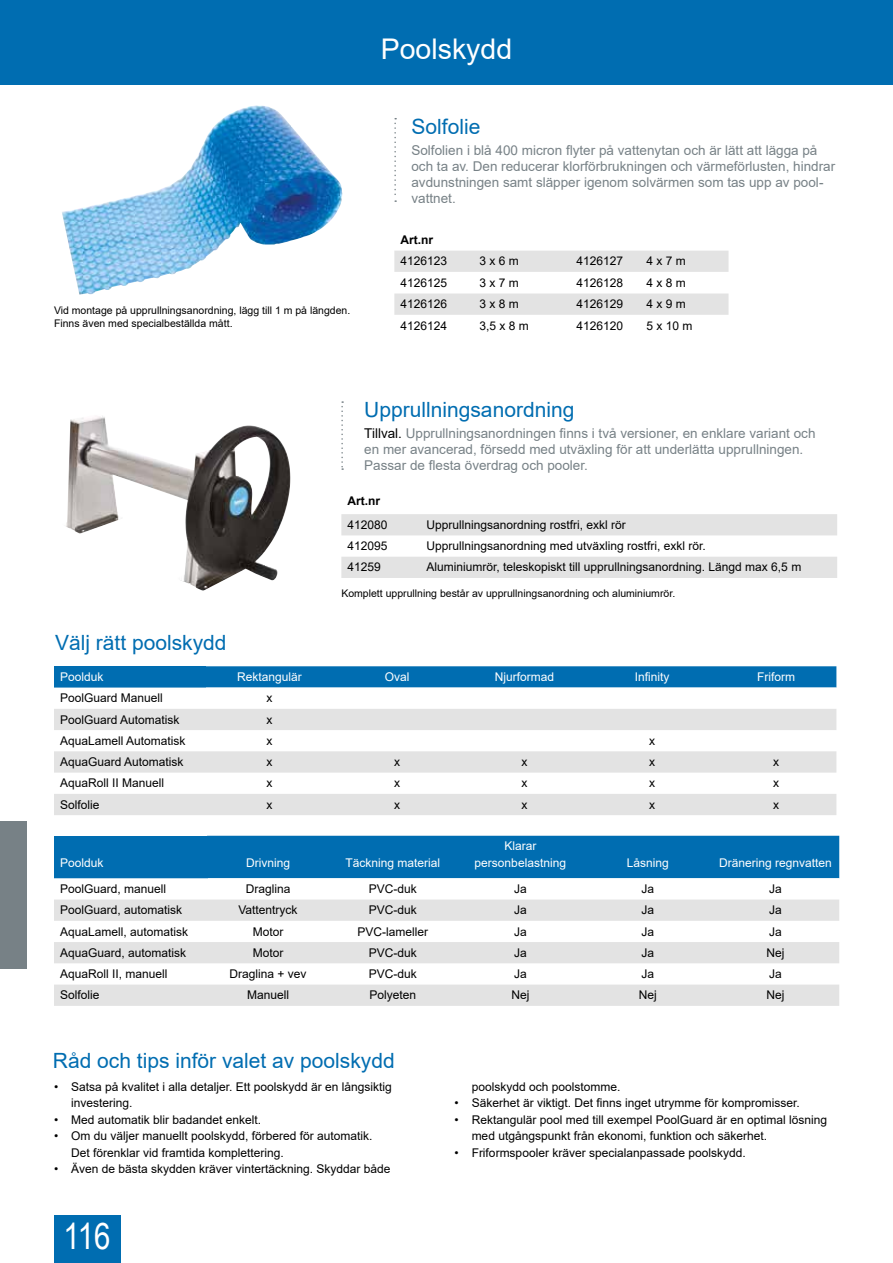
<style>
.page{position:relative;width:893px;height:1263px;background:#fff}
.page>*{position:absolute;margin:0;border:0;box-sizing:border-box;transform-origin:0 0}
.t1{font:36px "Arial Narrow";color:#fff}
.t2{font:28.5px "Arial";color:#fff}
.t3{font:21px "Arial";color:#006db1}
.t4{font:13.5px/16.2px "Arial";color:#778186}
.t5{font:12px/16.5px "Arial";color:#000}
.t6{font:12px/16.5px "Arial";color:#fff;text-align:center}
.t7{font:700 12px "Arial";color:#000}
.t8{font:10.5px/12.6px "Arial";color:#000}
.s1{color:#000}
</style>
<div class="page">
<div style="left:54px;top:1215px;width:66px;height:48px;background:#006db1"></div>
<div style="left:0;top:0;width:893px;height:85px;background:#006db1"></div>
<img style="left:66px;top:416px;width:224px;height:174px">
<img style="left:62px;top:105px;width:280px;height:190px">
<svg style="left:394px;top:250px;width:334px;height:65px"></svg>
<svg style="left:341px;top:514px;width:496px;height:64px"></svg>
<svg style="left:394px;top:118px;width:2px;height:84px"></svg>
<svg style="left:341px;top:401px;width:2px;height:69px"></svg>
<div style="left:54px;top:666px;width:152px;height:21px;background:#006db1"></div>
<div style="left:206px;top:666px;width:630px;height:21px;background:#006db1"></div>
<svg style="left:54px;top:687px;width:782px;height:1px"></svg>
<svg style="left:54px;top:709px;width:782px;height:106px;fill:#e3e3e3"></svg>
<div style="left:54px;top:836px;width:153px;height:42px;background:#006db1"></div>
<div style="left:207px;top:836px;width:632px;height:42px;background:#006db1"></div>
<svg style="left:54px;top:878px;width:785px;height:1px"></svg>
<svg style="left:54px;top:899px;width:785px;height:107px;fill:#e3e3e3"></svg>
<div style="left:0;top:821px;width:26px;height:147px;background:#778186"></div>
<p class="t8" style="left:54px;top:304px;width:298px">Vid montage på upprullningsanordning, lägg till 1 m på längden.<br>Finns även med specialbeställda mått.</p>
<h2 class="t2" style="left:381px;top:30px;width:133px">Poolskydd</h2>
<h3 class="t3" style="left:411px;top:112px;width:70px">Solfolie</h3>
<p class="t4" style="left:411px;top:142px;width:425px">Solfolien i blå 400 micron flyter på vattenytan och är lätt att lägga på och ta av. Den reducerar klorförbrukningen och värmeförlusten, hindrar avdunstningen samt släpper igenom solvärmen som tas upp av pool&shy;vattnet.</p>
<p class="t7" style="left:400px;top:231px;width:34px">Art.nr</p>
<p class="t5" style="left:400px;top:253px;width:48px">4126123</p>
<p class="t5" style="left:479px;top:253px;width:41px">3 x 6 m</p>
<p class="t5" style="left:576px;top:253px;width:48px">4126127</p>
<p class="t5" style="left:646px;top:253px;width:41px">4 x 7 m</p>
<p class="t5" style="left:400px;top:274px;width:48px">4126125</p>
<p class="t5" style="left:479px;top:274px;width:41px">3 x 7 m</p>
<p class="t5" style="left:576px;top:274px;width:48px">4126128</p>
<p class="t5" style="left:646px;top:274px;width:41px">4 x 8 m</p>
<p class="t5" style="left:400px;top:296px;width:48px">4126126</p>
<p class="t5" style="left:479px;top:296px;width:41px">3 x 8 m</p>
<p class="t5" style="left:576px;top:296px;width:48px">4126129</p>
<p class="t5" style="left:646px;top:296px;width:41px">4 x 9 m</p>
<p class="t5" style="left:400px;top:317px;width:48px">4126124</p>
<p class="t5" style="left:479px;top:317px;width:51px">3,5 x 8 m</p>
<p class="t5" style="left:576px;top:317px;width:48px">4126120</p>
<p class="t5" style="left:646px;top:317px;width:48px">5 x 10 m</p>
<h3 class="t3" style="left:364px;top:395px;width:212px">Upprullningsanordning</h3>
<p class="t4" style="left:364px;top:425px;width:453px"><span class="s1">Tillval.</span> Upprullningsanordningen finns i två versioner, en enklare variant och en mer avancerad, försedd med utväxling för att underlätta upprullningen.<br>Passar de flesta överdrag och pooler.</p>
<h3 class="t3" style="left:55px;top:628px;width:173px">Välj rätt poolskydd</h3>
<p class="t7" style="left:347px;top:492px;width:34px">Art.nr</p>
<p class="t5" style="left:347px;top:516px;width:42px">412080</p>
<p class="t5" style="left:426px;top:516px;width:201px">Upprullningsanordning rostfri, exkl rör</p>
<p class="t5" style="left:347px;top:538px;width:42px">412095</p>
<p class="t5" style="left:426px;top:538px;width:281px">Upprullningsanordning med utväxling rostfri, exkl rör.</p>
<p class="t5" style="left:347px;top:559px;width:35px">41259</p>
<p class="t5" style="left:426px;top:559px;width:376px">Aluminiumrör, teleskopiskt till upprullningsanordning. Längd max 6,5 m</p>
<p class="t8" style="left:341px;top:587px;width:335px">Komplett upprullning består av upprullningsanordning och aluminiumrör.</p>
<p class="t6" style="left:60px;top:668px;width:45px">Poolduk</p>
<p class="t6" style="left:237px;top:668px;width:66px">Rektangulär</p>
<p class="t6" style="left:385px;top:668px;width:26px">Oval</p>
<p class="t6" style="left:495px;top:668px;width:61px">Njurformad</p>
<p class="t6" style="left:635px;top:668px;width:36px">Infinity</p>
<p class="t6" style="left:757px;top:668px;width:39px">Friform</p>
<p class="t5" style="left:60px;top:690px;width:104px">PoolGuard Manuell</p>
<p class="t5" style="left:266px;top:690px;width:7px">x</p>
<p class="t5" style="left:60px;top:711px;width:121px">PoolGuard Automatisk</p>
<p class="t5" style="left:266px;top:711px;width:7px">x</p>
<p class="t5" style="left:60px;top:732px;width:127px">AquaLamell Automatisk</p>
<p class="t5" style="left:266px;top:732px;width:7px">x</p>
<p class="t5" style="left:649px;top:732px;width:7px">x</p>
<p class="t5" style="left:60px;top:753px;width:125px">AquaGuard Automatisk</p>
<p class="t5" style="left:266px;top:753px;width:7px">x</p>
<p class="t5" style="left:394px;top:753px;width:7px">x</p>
<p class="t5" style="left:522px;top:753px;width:7px">x</p>
<p class="t5" style="left:649px;top:753px;width:7px">x</p>
<p class="t5" style="left:773px;top:753px;width:7px">x</p>
<p class="t5" style="left:60px;top:775px;width:106px">AquaRoll II Manuell</p>
<p class="t5" style="left:266px;top:775px;width:7px">x</p>
<p class="t5" style="left:394px;top:775px;width:7px">x</p>
<p class="t5" style="left:522px;top:775px;width:7px">x</p>
<p class="t5" style="left:649px;top:775px;width:7px">x</p>
<p class="t5" style="left:773px;top:775px;width:7px">x</p>
<p class="t5" style="left:60px;top:796px;width:41px">Solfolie</p>
<p class="t5" style="left:266px;top:796px;width:7px">x</p>
<p class="t5" style="left:394px;top:796px;width:7px">x</p>
<p class="t5" style="left:522px;top:796px;width:7px">x</p>
<p class="t5" style="left:649px;top:796px;width:7px">x</p>
<p class="t5" style="left:773px;top:796px;width:7px">x</p>
<p class="t6" style="left:60px;top:854px;width:45px">Poolduk</p>
<p class="t6" style="left:246px;top:854px;width:46px">Drivning</p>
<p class="t6" style="left:345px;top:854px;width:96px">Täckning material</p>
<p class="t6" style="left:475px;top:838px;width:93px">Klarar personbelastning</p>
<p class="t6" style="left:627px;top:854px;width:44px">Låsning</p>
<p class="t6" style="left:719px;top:854px;width:114px">Dränering regnvatten</p>
<p class="t5" style="left:60px;top:880px;width:108px">PoolGuard, manuell</p>
<p class="t5" style="left:246px;top:880px;width:46px">Draglina</p>
<p class="t5" style="left:369px;top:880px;width:50px">PVC-duk</p>
<p class="t5" style="left:514px;top:880px;width:14px">Ja</p>
<p class="t5" style="left:642px;top:880px;width:14px">Ja</p>
<p class="t5" style="left:769px;top:880px;width:14px">Ja</p>
<p class="t5" style="left:60px;top:902px;width:124px">PoolGuard, automatisk</p>
<p class="t5" style="left:238px;top:902px;width:61px">Vattentryck</p>
<p class="t5" style="left:369px;top:902px;width:50px">PVC-duk</p>
<p class="t5" style="left:514px;top:902px;width:14px">Ja</p>
<p class="t5" style="left:642px;top:902px;width:14px">Ja</p>
<p class="t5" style="left:769px;top:902px;width:14px">Ja</p>
<p class="t5" style="left:60px;top:923px;width:130px">AquaLamell, automatisk</p>
<p class="t5" style="left:253px;top:923px;width:32px">Motor</p>
<p class="t5" style="left:357px;top:923px;width:72px">PVC-lameller</p>
<p class="t5" style="left:514px;top:923px;width:14px">Ja</p>
<p class="t5" style="left:642px;top:923px;width:14px">Ja</p>
<p class="t5" style="left:769px;top:923px;width:14px">Ja</p>
<p class="t5" style="left:60px;top:944px;width:128px">AquaGuard, automatisk</p>
<p class="t5" style="left:253px;top:944px;width:32px">Motor</p>
<p class="t5" style="left:369px;top:944px;width:50px">PVC-duk</p>
<p class="t5" style="left:514px;top:944px;width:14px">Ja</p>
<p class="t5" style="left:642px;top:944px;width:14px">Ja</p>
<p class="t5" style="left:766px;top:944px;width:20px">Nej</p>
<p class="t5" style="left:60px;top:965px;width:109px">AquaRoll II, manuell</p>
<p class="t5" style="left:230px;top:965px;width:79px">Draglina + vev</p>
<p class="t5" style="left:369px;top:965px;width:50px">PVC-duk</p>
<p class="t5" style="left:514px;top:965px;width:14px">Ja</p>
<p class="t5" style="left:642px;top:965px;width:14px">Ja</p>
<p class="t5" style="left:769px;top:965px;width:14px">Ja</p>
<p class="t5" style="left:60px;top:987px;width:41px">Solfolie</p>
<p class="t5" style="left:247px;top:987px;width:44px">Manuell</p>
<p class="t5" style="left:369px;top:987px;width:48px">Polyeten</p>
<p class="t5" style="left:511px;top:987px;width:19px">Nej</p>
<p class="t5" style="left:639px;top:987px;width:19px">Nej</p>
<p class="t5" style="left:766px;top:987px;width:20px">Nej</p>
<h3 class="t3" style="left:53px;top:1046px;width:343px">Råd och tips inför valet av poolskydd</h3>
<p class="t5" style="left:71px;top:1078px;width:322px;text-indent:-17px">• Satsa på kvalitet i alla detaljer. Ett poolskydd är en långsiktig investering.</p>
<p class="t5" style="left:54px;top:1111px;width:209px">• Med automatik blir badandet enkelt.</p>
<p class="t5" style="left:71px;top:1127px;width:303px;text-indent:-17px">• Om du väljer manuellt poolskydd, förbered för automatik.<br>Det förenklar vid framtida komplettering.</p>
<p class="t5" style="left:54px;top:1160px;width:338px">• Även de bästa skydden kräver vintertäckning. Skyddar både</p>
<h1 class="t1" style="left:64px;top:1210px;width:49px">116</h1>
<p class="t5" style="left:472px;top:1078px;width:150px">poolskydd och poolstomme.</p>
<p class="t5" style="left:455px;top:1094px;width:347px">• Säkerhet är viktigt. Det finns inget utrymme för kompromisser.</p>
<p class="t5" style="left:472px;top:1111px;width:357px;text-indent:-17px">• Rektangulär pool med till exempel PoolGuard är en optimal lösning med utgångspunkt från ekonomi, funktion och säkerhet.</p>
<p class="t5" style="left:455px;top:1144px;width:293px">• Friformspooler kräver specialanpassade poolskydd.</p>
</div>
